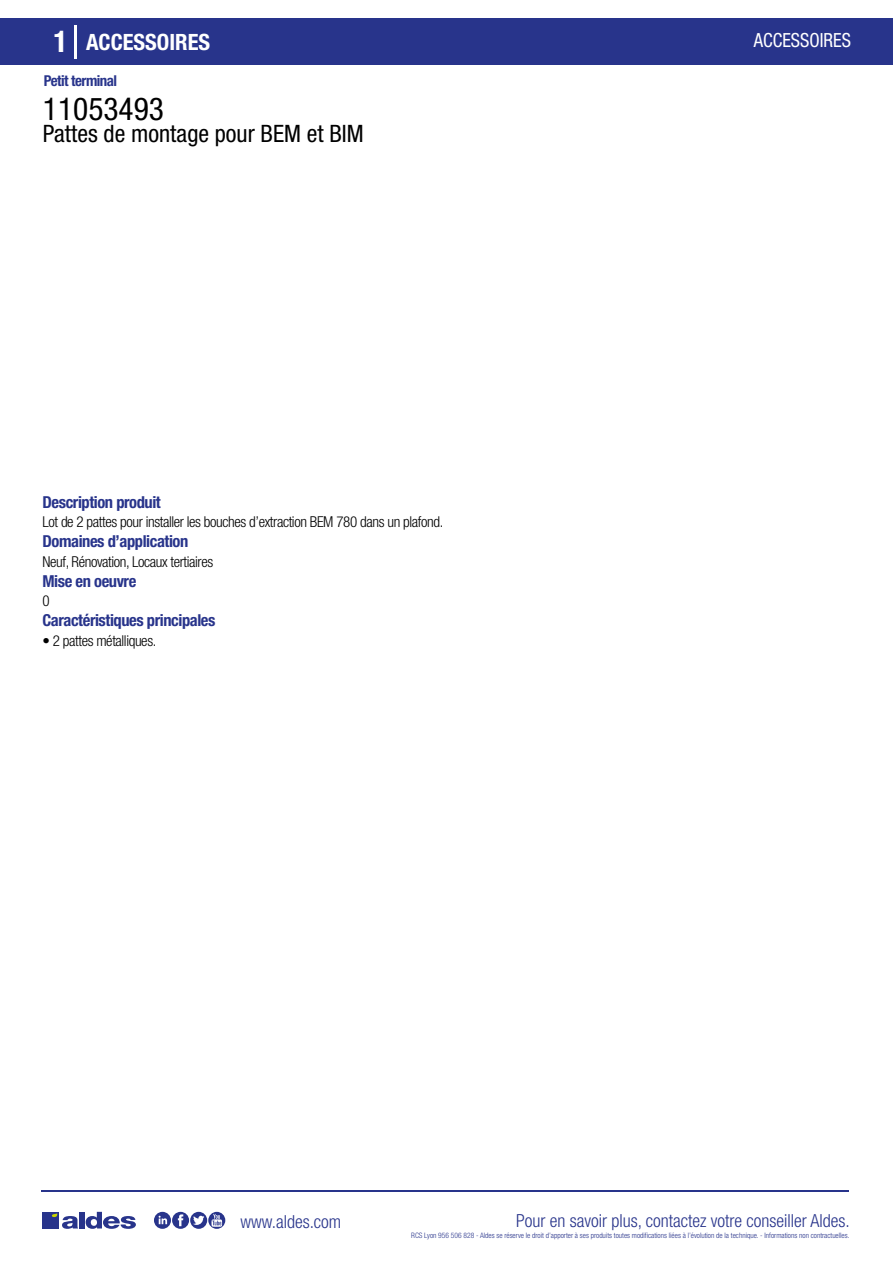
<style>
.page{position:relative;width:893px;height:1263px;background:#fff}
.page>*{position:absolute;margin:0;border:0;box-sizing:border-box;transform-origin:0 0}
.t1{font:condensed 31.5px "Helvetica Neue LT Std";color:#000}
.t2{font:condensed 24px "Helvetica Neue LT Std";color:#000}
.t3{font:700 condensed 22.5px "Helvetica Neue LT Std";color:#fff}
.t4{font:condensed 19.5px "Helvetica Neue LT Std";color:#fff;scale:.95 1}
.t5{font:300 condensed 18px "Helvetica Neue";color:#28348b}
.t6{font:700 condensed 16.5px "Helvetica Neue LT Std";letter-spacing:-.025em;color:#28348b}
.t7{font:300 condensed 15px "Helvetica Neue LT Std";letter-spacing:-.025em;color:#000}
.t8{font:700 condensed 15px "Helvetica Neue LT Std";letter-spacing:-.035em;color:#28348b}
.t9{font:300 condensed 7.5px "Helvetica Neue";color:#28348b}
.s1{font-size:30px}
</style>
<div class="page">
<div style="left:0;top:18px;width:893px;height:46px;background:#28348b"></div>
<hr style="left:74px;top:25px;width:2px;height:33px;background:#fff">
<hr style="left:41px;top:1190px;width:808px;height:1px;background:#28348b">
<svg style="left:154px;top:1212px;width:71px;height:17px"></svg>
<div style="left:42px;top:1212px;width:17px;height:16px;background:#28348b"></div>
<div style="left:79px;top:1212px;width:5px;height:16px;background:#28348b"></div>
<svg style="left:86px;top:1212px;width:50px;height:17px"></svg>
<svg style="left:52px;top:1213px;width:26px;height:16px"></svg>
<h3 class="t3" style="left:54px;top:28px;width:158px"><span class="s1">1</span> ACCESSOIRES</h3>
<h3 class="t4" style="left:754px;top:29px;width:104px">ACCESSOIRES</h3>
<h3 class="t8" style="left:44px;top:71px;width:75px">Petit terminal</h3>
<h1 class="t1" style="left:43px;top:91px;width:122px">11053493</h1>
<h2 class="t2" style="left:43px;top:120px;width:322px">Pattes de montage pour BEM et BIM</h2>
<h3 class="t6" style="left:43px;top:492px;width:120px">Description produit</h3>
<h3 class="t6" style="left:43px;top:531px;width:147px">Domaines d’application</h3>
<h3 class="t6" style="left:43px;top:571px;width:95px">Mise en oeuvre</h3>
<h3 class="t7" style="left:43px;top:513px;width:402px">Lot de 2 pattes pour installer les bouches d’extraction BEM 780 dans un plafond.</h3>
<h3 class="t7" style="left:43px;top:553px;width:172px">Neuf, Rénovation, Locaux tertiaires</h3>
<h3 class="t7" style="left:43px;top:592px;width:9px">0</h3>
<h3 class="t6" style="left:43px;top:610px;width:174px">Caractéristiques principales</h3>
<h3 class="t7" style="left:43px;top:632px;width:115px">• 2 pattes métalliques.</h3>
<h3 class="t5" style="left:240px;top:1211px;width:102px">www.aldes.com</h3>
<h3 class="t5" style="left:516px;top:1211px;width:335px">Pour en savoir plus, contactez votre conseiller Aldes.</h3>
<p class="t9" style="left:411px;top:1230px;width:440px">RCS Lyon 956 506 828 - Aldes se réserve le droit d’apporter à ses produits toutes modifications liées à l’évolution de la technique. - Informations non contractuelles.</p>
</div>
